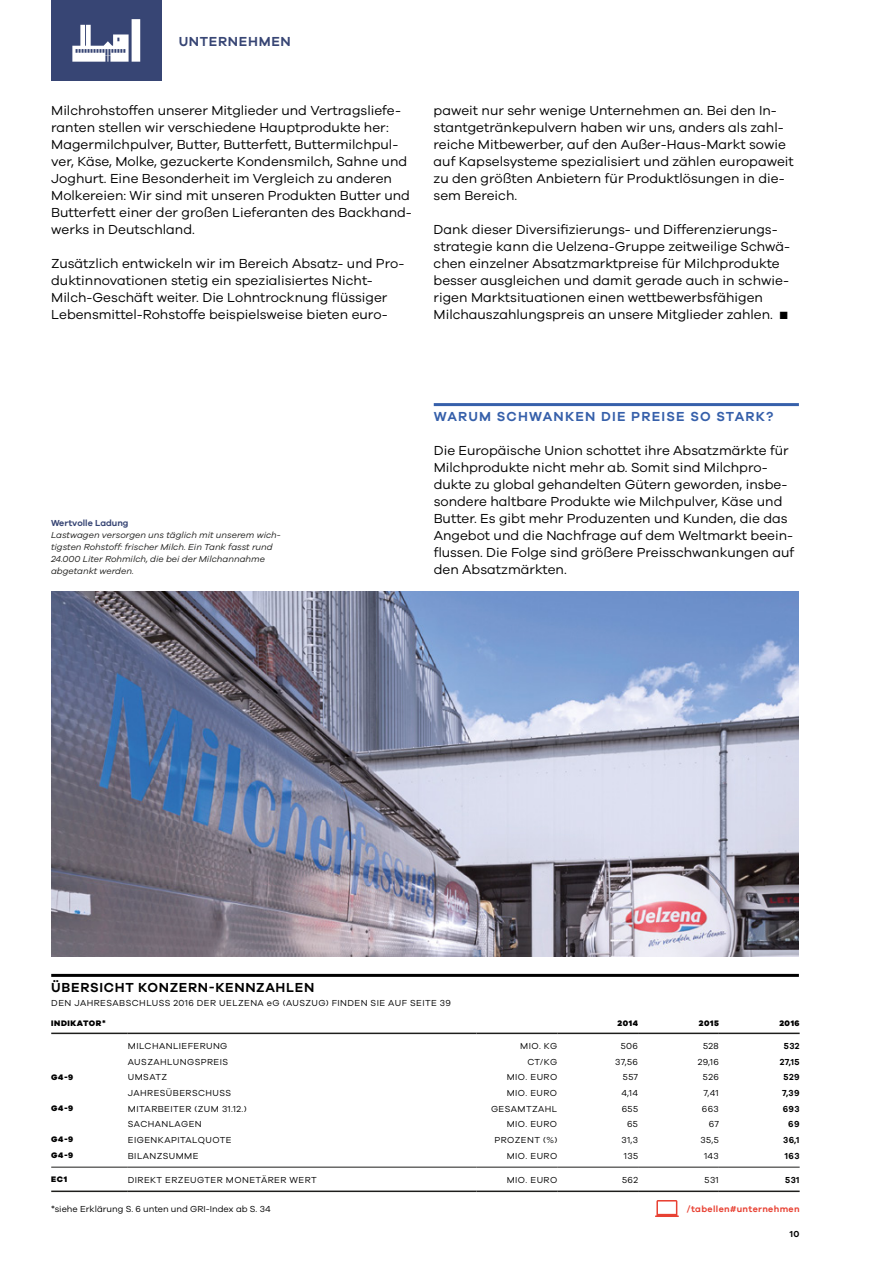
<style>
.page{position:relative;width:893px;height:1263px;background:#fff}
.page>*{position:absolute;margin:0;border:0;box-sizing:border-box;transform-origin:0 0}
.t1{font:13.5px/17px "Galano Grotesque";color:#000}
.t2{font:600 13.5px "Galano Grotesque";letter-spacing:.09em;color:#3660aa}
.t3{font:600 13.5px "Galano Grotesque";letter-spacing:.05em;color:#000}
.t4{font:600 13.5px "Galano Grotesque";letter-spacing:.05em;color:#374574}
.t5{font:9px "Galano Grotesque";letter-spacing:.05em;color:#000}
.t6{font:italic 9px/12px "Galano Grotesque";color:#1e1e1c}
.t7{font:9px "Galano Grotesque";color:#000}
.t8{font:600 9px "Galano Grotesque";letter-spacing:.04em;color:#000}
.t9{font:600 9px "Galano Grotesque";letter-spacing:.04em;color:#e84133}
.t10{font:600 9px "Galano Grotesque";color:#374574}
.t11{font:800 8.25px "Galano Grotesque";letter-spacing:.065em;color:#000}
</style>
<div class="page">
<div style="left:51px;top:0;width:111px;height:81px;background:#374574"></div>
<svg style="left:72px;top:19px;width:68px;height:43px"></svg>
<img style="left:51px;top:591px;width:748px;height:366px">
<hr style="left:51px;top:974px;width:748px;height:3px;background:#000">
<hr style="left:51px;top:1032px;width:77px;height:2px;background:#1e1e1c">
<hr style="left:128px;top:1032px;width:348px;height:2px;background:#1e1e1c">
<hr style="left:476px;top:1032px;width:81px;height:2px;background:#1e1e1c">
<hr style="left:557px;top:1032px;width:81px;height:2px;background:#1e1e1c">
<hr style="left:638px;top:1032px;width:81px;height:2px;background:#1e1e1c">
<hr style="left:719px;top:1032px;width:81px;height:2px;background:#1e1e1c">
<hr style="left:51px;top:1190px;width:77px;height:2px;background:#1e1e1c">
<hr style="left:128px;top:1190px;width:348px;height:2px;background:#1e1e1c">
<hr style="left:476px;top:1190px;width:81px;height:2px;background:#1e1e1c">
<hr style="left:557px;top:1190px;width:81px;height:2px;background:#1e1e1c">
<hr style="left:638px;top:1190px;width:81px;height:2px;background:#1e1e1c">
<hr style="left:719px;top:1190px;width:81px;height:2px;background:#1e1e1c">
<hr style="left:51px;top:1167px;width:77px;height:1px;background:#1e1e1c">
<hr style="left:128px;top:1167px;width:348px;height:1px;background:#1e1e1c">
<hr style="left:476px;top:1167px;width:81px;height:1px;background:#1e1e1c">
<hr style="left:557px;top:1167px;width:81px;height:1px;background:#1e1e1c">
<hr style="left:638px;top:1167px;width:81px;height:1px;background:#1e1e1c">
<hr style="left:719px;top:1167px;width:81px;height:1px;background:#1e1e1c">
<svg style="left:655px;top:1200px;width:24px;height:17px"></svg>
<hr style="left:434px;top:403px;width:365px;height:3px;background:#3660aa">
<p class="t4" style="left:179px;top:33px;width:114px">UNTERNEHMEN</p>
<p class="t1" style="left:51px;top:101px;width:362px">Milchrohstoffen unserer Mitglieder und Vertragsliefe&shy;ranten stellen wir verschiedene Hauptprodukte her:<br>Magermilchpulver, Butter, Butterfett, Buttermilchpul&shy;ver, Käse, Molke, gezuckerte Kondensmilch, Sahne und Joghurt. Eine Besonderheit im Vergleich zu anderen Molkereien: Wir sind mit unseren Produkten Butter und Butterfett einer der großen Lieferanten des Backhand&shy;werks in Deutschland.</p>
<p class="t1" style="left:51px;top:254px;width:355px">Zusätzlich entwickeln wir im Bereich Absatz- und Pro&shy;duktinnovationen stetig ein spezialisiertes Nicht-Milch-Geschäft weiter. Die Lohntrocknung flüssiger Lebensmittel-Rohstoffe beispielsweise bieten euro-</p>
<p class="t1" style="left:434px;top:101px;width:362px">paweit nur sehr wenige Unternehmen an. Bei den In&shy;stantgetränkepulvern haben wir uns, anders als zahl&shy;reiche Mitbewerber, auf den Außer-Haus-Markt sowie auf Kapselsysteme spezialisiert und zählen europaweit zu den größten Anbietern für Produktlösungen in die&shy;sem Bereich.</p>
<p class="t1" style="left:434px;top:221px;width:358px">Dank dieser Diversifizierungs- und Differenzierungs&shy;strategie kann die Uelzena-Gruppe zeitweilige Schwä&shy;chen einzelner Absatzmarktpreise für Milchprodukte besser ausgleichen und damit gerade auch in schwie&shy;rigen Marktsituationen einen wettbewerbsfähigen Milchauszahlungspreis an unsere Mitglieder zahlen. ■</p>
<p class="t10" style="left:51px;top:518px;width:79px">Wertvolle Ladung</p>
<p class="t6" style="left:51px;top:529px;width:231px">Lastwagen versorgen uns täglich mit unserem wich&shy;tigsten Rohstoff: frischer Milch. Ein Tank fasst rund 24.000 Liter Rohmilch, die bei der Milchannahme abgetankt werden.</p>
<p class="t2" style="left:434px;top:408px;width:341px">WARUM SCHWANKEN DIE PREISE SO STARK?</p>
<p class="t1" style="left:434px;top:442px;width:362px">Die Europäische Union schottet ihre Absatzmärkte für Milchprodukte nicht mehr ab. Somit sind Milchpro&shy;dukte zu global gehandelten Gütern geworden, insbe&shy;sondere haltbare Produkte wie Milchpulver, Käse und Butter. Es gibt mehr Produzenten und Kunden, die das Angebot und die Nachfrage auf dem Weltmarkt beein&shy;flussen. Die Folge sind größere Preisschwankungen auf den Absatzmärkten.</p>
<p class="t3" style="left:51px;top:979px;width:265px">ÜBERSICHT KONZERN-KENNZAHLEN</p>
<p class="t5" style="left:51px;top:997px;width:401px">DEN JAHRESABSCHLUSS 2016 DER UELZENA eG (AUSZUG) FINDEN SIE AUF SEITE 39</p>
<p class="t11" style="left:51px;top:1018px;width:56px">INDIKATOR*</p>
<p class="t11" style="left:617px;top:1018px;width:22px">2014</p>
<p class="t11" style="left:699px;top:1018px;width:22px">2015</p>
<p class="t11" style="left:779px;top:1018px;width:22px">2016</p>
<p class="t5" style="left:128px;top:1040px;width:101px">MILCHANLIEFERUNG</p>
<p class="t5" style="left:520px;top:1040px;width:39px">MIO. KG</p>
<p class="t5" style="left:621px;top:1040px;width:19px">506</p>
<p class="t5" style="left:703px;top:1040px;width:17px">528</p>
<p class="t8" style="left:784px;top:1040px;width:17px">532</p>
<p class="t5" style="left:128px;top:1056px;width:102px">AUSZAHLUNGSPREIS</p>
<p class="t5" style="left:527px;top:1056px;width:31px">CT/KG</p>
<p class="t5" style="left:615px;top:1056px;width:24px">37,56</p>
<p class="t5" style="left:698px;top:1056px;width:23px">29,16</p>
<p class="t8" style="left:780px;top:1056px;width:21px">27,15</p>
<p class="t11" style="left:51px;top:1072px;width:24px">G4-9</p>
<p class="t5" style="left:128px;top:1072px;width:41px">UMSATZ</p>
<p class="t5" style="left:507px;top:1072px;width:52px">MIO. EURO</p>
<p class="t5" style="left:623px;top:1072px;width:17px">557</p>
<p class="t5" style="left:703px;top:1072px;width:17px">526</p>
<p class="t8" style="left:784px;top:1072px;width:18px">529</p>
<p class="t5" style="left:128px;top:1087px;width:105px">JAHRESÜBERSCHUSS</p>
<p class="t5" style="left:507px;top:1087px;width:52px">MIO. EURO</p>
<p class="t5" style="left:621px;top:1087px;width:18px">4,14</p>
<p class="t5" style="left:703px;top:1087px;width:17px">7,41</p>
<p class="t8" style="left:782px;top:1087px;width:19px">7,39</p>
<p class="t11" style="left:51px;top:1103px;width:24px">G4-9</p>
<p class="t5" style="left:128px;top:1103px;width:120px">MITARBEITER (ZUM 31.12.)</p>
<p class="t5" style="left:491px;top:1103px;width:68px">GESAMTZAHL</p>
<p class="t5" style="left:622px;top:1103px;width:18px">655</p>
<p class="t5" style="left:702px;top:1103px;width:18px">663</p>
<p class="t8" style="left:783px;top:1103px;width:18px">693</p>
<p class="t5" style="left:128px;top:1119px;width:75px">SACHANLAGEN</p>
<p class="t5" style="left:507px;top:1119px;width:52px">MIO. EURO</p>
<p class="t5" style="left:627px;top:1119px;width:12px">65</p>
<p class="t5" style="left:709px;top:1119px;width:12px">67</p>
<p class="t8" style="left:788px;top:1119px;width:13px">69</p>
<p class="t11" style="left:51px;top:1134px;width:24px">G4-9</p>
<p class="t5" style="left:128px;top:1134px;width:105px">EIGENKAPITALQUOTE</p>
<p class="t5" style="left:494px;top:1134px;width:64px">PROZENT (%)</p>
<p class="t5" style="left:621px;top:1134px;width:18px">31,3</p>
<p class="t5" style="left:701px;top:1134px;width:20px">35,5</p>
<p class="t8" style="left:783px;top:1134px;width:17px">36,1</p>
<p class="t11" style="left:51px;top:1150px;width:24px">G4-9</p>
<p class="t5" style="left:128px;top:1150px;width:72px">BILANZSUMME</p>
<p class="t5" style="left:507px;top:1150px;width:52px">MIO. EURO</p>
<p class="t5" style="left:624px;top:1150px;width:16px">135</p>
<p class="t5" style="left:704px;top:1150px;width:16px">143</p>
<p class="t8" style="left:785px;top:1150px;width:16px">163</p>
<p class="t11" style="left:51px;top:1174px;width:17px">EC1</p>
<p class="t5" style="left:128px;top:1174px;width:190px">DIREKT ERZEUGTER MONETÄRER WERT</p>
<p class="t5" style="left:507px;top:1174px;width:52px">MIO. EURO</p>
<p class="t5" style="left:622px;top:1174px;width:17px">562</p>
<p class="t5" style="left:705px;top:1174px;width:16px">531</p>
<p class="t8" style="left:785px;top:1174px;width:15px">531</p>
<p class="t7" style="left:51px;top:1203px;width:221px">*siehe Erklärung S. 6 unten und GRI-Index ab S. 34</p>
<p class="t9" style="left:687px;top:1203px;width:114px">/tabellen#unternehmen</p>
<p class="t8" style="left:790px;top:1229px;width:11px">10</p>
</div>
